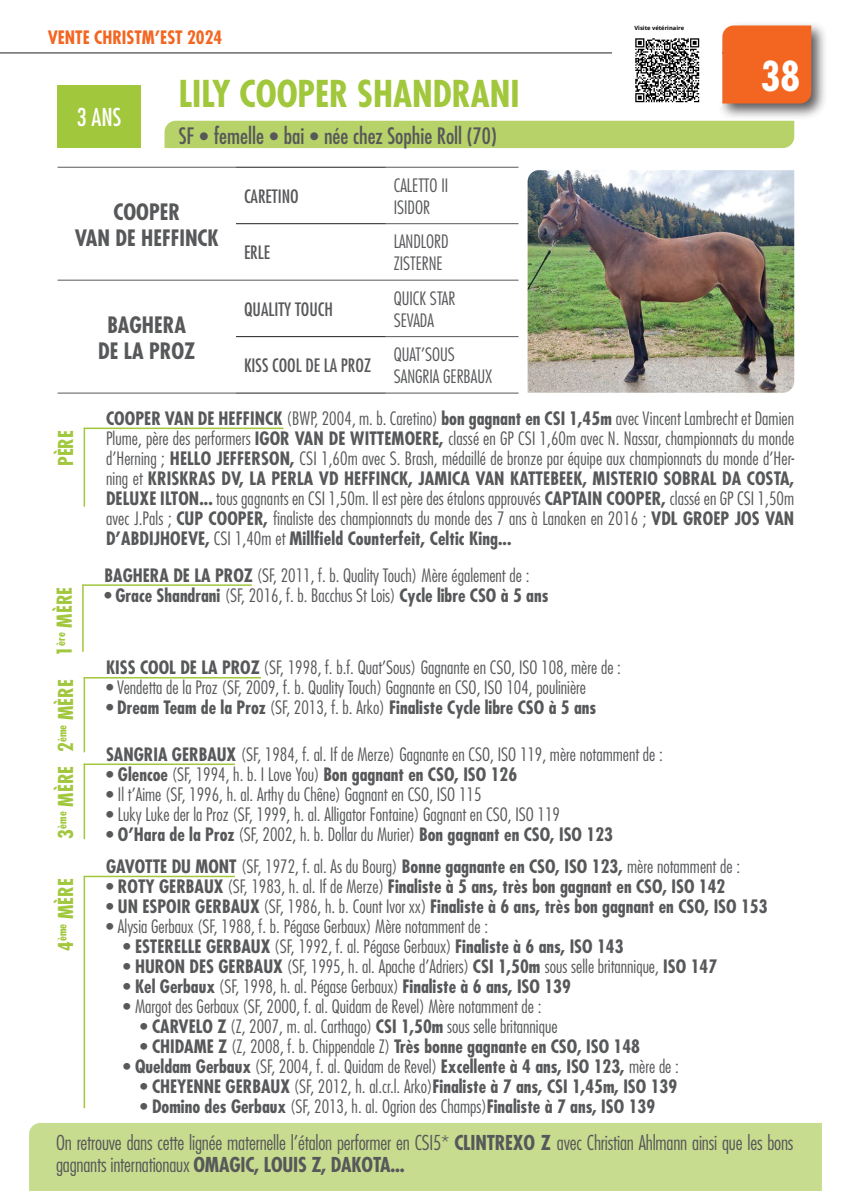
<style>
.page{position:relative;width:851px;height:1191px;background:#fff}
.page>*{position:absolute;margin:0;border:0;box-sizing:border-box;transform-origin:0 0}
.t1{font:700 condensed 40px "Futura Std";color:#fff}
.t2{font:700 condensed 36px "Futura Std";color:#a1c73c}
.t3{font:condensed 24px "Futura Std";color:#fff}
.t4{font:condensed 22px "Futura Std";color:#57585a}
.t5{font:700 condensed 22px "Futura Std";color:#57585a}
.t6{font:300 condensed 20px/22px "Futura Std";letter-spacing:-.01em;color:#57585a}
.t7{font:700 condensed 20px "Futura Std";color:#a1c73c}
.t8{font:300 condensed 18px/20px "Futura Std";color:#57585a;text-align:justify}
.t9{font:700 condensed 18px "Futura Std";color:#57585a}
.t10{font:condensed 18px "Futura Std";color:#57585a}
.t11{font:700 condensed 18px "Futura Std";color:#f36621}
.t12{font:700 5.8px "Open Sans";color:#000}
.s1{font-family:"Avenir Next Condensed";font-weight:500;font-stretch:normal}
.s2{font-weight:700}
.s3{font-weight:400}
.s4{font-weight:300}
</style>
<div class="page">
<hr style="left:58px;top:167px;width:178px;height:1px;background:#57585a">
<hr style="left:386px;top:167px;width:132px;height:1px;background:#57585a">
<hr style="left:386px;top:223px;width:132px;height:1px;background:#57585a">
<hr style="left:58px;top:280px;width:178px;height:1px;background:#57585a">
<hr style="left:236px;top:280px;width:150px;height:1px;background:#57585a">
<hr style="left:386px;top:280px;width:132px;height:1px;background:#57585a">
<hr style="left:58px;top:392px;width:178px;height:1px;background:#57585a">
<hr style="left:386px;top:336px;width:132px;height:1px;background:#57585a">
<hr style="left:386px;top:392px;width:132px;height:1px;background:#57585a">
<hr style="left:236px;top:336px;width:150px;height:1px;background:#231f20">
<hr style="left:236px;top:392px;width:150px;height:1px;background:#231f20">
<hr style="left:236px;top:167px;width:150px;height:1px;background:#231f20">
<hr style="left:236px;top:223px;width:150px;height:1px;background:#231f20">
<div style="left:164px;top:121px;width:630px;height:27px;background:#b7d269"></div>
<hr style="left:0;top:52px;width:748px;height:1px;background:#231f20">
<img style="left:527px;top:170px;width:267px;height:223px">
<hr style="left:84px;top:428px;width:1px;height:78px;background:#a1c73c">
<hr style="left:84px;top:427px;width:199px;height:2px;background:#a1c73c">
<div style="left:717px;top:20px;width:110px;height:100px;background:#231f20;opacity:.75"></div>
<div style="left:722px;top:26px;width:89px;height:77px;background:#f36621"></div>
<div style="left:58px;top:85px;width:83px;height:63px;background:#a1c73c"></div>
<hr style="left:82px;top:584px;width:2px;height:68px;background:#a1c73c">
<hr style="left:82px;top:584px;width:170px;height:2px;background:#a1c73c">
<hr style="left:84px;top:677px;width:1px;height:75px;background:#a1c73c">
<hr style="left:84px;top:677px;width:177px;height:1px;background:#a1c73c">
<div style="left:29px;top:1123px;width:792px;height:68px;background:#c8dc8f"></div>
<hr style="left:84px;top:764px;width:1px;height:75px;background:#a1c73c">
<hr style="left:84px;top:763px;width:151px;height:2px;background:#a1c73c">
<hr style="left:84px;top:876px;width:1px;height:232px;background:#a1c73c">
<hr style="left:84px;top:875px;width:151px;height:2px;background:#a1c73c">
<div style="left:611px;top:24px;width:110px;height:83px;background:#fff"></div>
<svg style="left:635px;top:38px;width:65px;height:65px"></svg>
<p class="t11" style="left:48px;top:26px;width:176px">VENTE CHRISTM’EST 2024</p>
<p class="t3" style="left:77px;top:103px;width:46px">3 ANS</p>
<p class="t2" style="left:179px;top:71px;width:342px">LILY COOPER SHANDRANI</p>
<p class="t4" style="left:179px;top:123px;width:320px">SF <span class="s1">•</span> femelle <span class="s1">•</span> bai <span class="s1">•</span> née chez Sophie Roll (70)</p>
<p class="t5" style="left:113px;top:198px;width:68px">COOPER</p>
<p class="t5" style="left:75px;top:224px;width:146px">VAN DE HEFFINCK</p>
<p class="t5" style="left:107px;top:311px;width:80px">BAGHERA</p>
<p class="t5" style="left:98px;top:337px;width:99px">DE LA PROZ</p>
<p class="t10" style="left:244px;top:185px;width:56px">CARETINO</p>
<p class="t10" style="left:244px;top:242px;width:27px">ERLE</p>
<p class="t10" style="left:244px;top:298px;width:90px">QUALITY TOUCH</p>
<p class="t10" style="left:244px;top:355px;width:129px">KISS COOL DE LA PROZ</p>
<p class="t8" style="left:394px;top:175px;width:56px">CALETTO II</p>
<p class="t8" style="left:394px;top:197px;width:38px">ISIDOR</p>
<p class="t8" style="left:394px;top:232px;width:56px">LANDLORD</p>
<p class="t8" style="left:394px;top:254px;width:50px">ZISTERNE</p>
<p class="t8" style="left:394px;top:288px;width:63px">QUICK STAR</p>
<p class="t8" style="left:394px;top:310px;width:42px">SEVADA</p>
<p class="t8" style="left:394px;top:344px;width:63px">QUAT’SOUS</p>
<p class="t8" style="left:394px;top:366px;width:100px">SANGRIA GERBAUX</p>
<p class="t12" style="left:634px;top:23px;width:51px">Visite vétérinaire</p>
<p class="t1" style="left:760px;top:52px;width:41px">38</p>
<p class="t7" style="left:53px;top:466px;width:38px;rotate:-90deg">PÈRE</p>
<p class="t7" style="left:52px;top:655px;width:70px;rotate:-90deg">1<sup>ère</sup> MÈRE</p>
<p class="t7" style="left:53px;top:752px;width:74px;rotate:-90deg">2<sup>ème</sup> MÈRE</p>
<p class="t7" style="left:53px;top:838px;width:74px;rotate:-90deg">3<sup>ème</sup> MÈRE</p>
<p class="t7" style="left:53px;top:950px;width:74px;rotate:-90deg">4<sup>ème</sup> MÈRE</p>
<p class="t8" style="left:106px;top:408px;width:689px"><span class="s2">COOPER VAN DE HEFFINCK</span> (BWP, 2004, m. b. Caretino) <span class="s2">bon gagnant en CSI 1,45m</span> avec Vincent Lambrecht et Damien Plume, père des performers <span class="s2">IGOR VAN DE WITTEMOERE,</span> classé en GP CSI 1,60m avec N. Nassar, championnats du monde d’Herning ; <span class="s2">HELLO JEFFERSON,</span> CSI 1,60m avec S. Brash, médaillé de bronze par équipe aux championnats du monde d’Her&shy;ning et <span class="s2">KRISKRAS DV, LA PERLA VD HEFFINCK, JAMICA VAN KATTEBEEK, MISTERIO SOBRAL DA COSTA, DELUXE ILTON...</span> tous gagnants en CSI 1,50m. Il est père des étalons approuvés <span class="s2">CAPTAIN COOPER,</span> classé en GP CSI 1,50m avec J.Pals ; <span class="s2">CUP COOPER,</span> finaliste des championnats du monde des 7 ans à Lanaken en 2016 ; <span class="s2">VDL GROEP JOS VAN D’ABDIJHOEVE,</span> CSI 1,40m et <span class="s2">Millfield Counterfeit, Celtic King...</span></p>
<p class="t8" style="left:105px;top:565px;width:426px"><span class="s2">BAGHERA DE LA PROZ</span> (SF, 2011, f. b. Quality Touch) Mère également de :</p>
<p class="t9" style="left:105px;top:584px;width:445px"><span class="s3">•</span> Grace Shandrani <span class="s4">(SF, 2016, f. b. Bacchus St Lois)</span> Cycle libre CSO à 5 ans</p>
<p class="t8" style="left:106px;top:657px;width:516px"><span class="s2">KISS COOL DE LA PROZ</span> (SF, 1998, f. b.f. Quat’Sous) Gagnante en CSO, ISO 108, mère de :</p>
<p class="t8" style="left:106px;top:677px;width:481px">• Vendetta de la Proz (SF, 2009, f. b. Quality Touch) Gagnante en CSO, ISO 104, poulinière</p>
<p class="t9" style="left:106px;top:696px;width:492px"><span class="s4">•</span> Dream Team de la Proz <span class="s4">(SF, 2013, f. b. Arko)</span> Finaliste Cycle libre CSO à 5 ans</p>
<p class="t8" style="left:106px;top:744px;width:558px"><span class="s2">SANGRIA GERBAUX</span> (SF, 1984, f. al. If de Merze) Gagnante en CSO, ISO 119, mère notamment de :</p>
<p class="t9" style="left:106px;top:763px;width:412px">• Glencoe <span class="s4">(SF, 1994, h. b. I Love You)</span> Bon gagnant en CSO, ISO 126</p>
<p class="t8" style="left:106px;top:784px;width:377px"><span class="s2">•</span> Il t’Aime (SF, 1996, h. al. Arthy du Chêne) Gagnant en CSO, ISO 115</p>
<p class="t8" style="left:106px;top:804px;width:455px"><span class="s2">•</span> Luky Luke der la Proz (SF, 1999, h. al. Alligator Fontaine) Gagnant en CSO, ISO 119</p>
<p class="t9" style="left:106px;top:823px;width:508px">• O’Hara de la Proz <span class="s4">(SF, 2002, h. b. Dollar du Murier)</span> Bon gagnant en CSO, ISO 123</p>
<p class="t8" style="left:106px;top:856px;width:635px"><span class="s2">GAVOTTE DU MONT</span> (SF, 1972, f. al. As du Bourg) <span class="s2">Bonne gagnante en CSO, ISO 123,</span> mère notamment de :</p>
<p class="t9" style="left:106px;top:875px;width:620px">• ROTY GERBAUX <span class="s4">(SF, 1983, h. al. If de Merze)</span> Finaliste à 5 ans, très bon gagnant en CSO, ISO 142</p>
<p class="t9" style="left:106px;top:895px;width:663px">• UN ESPOIR GERBAUX <span class="s4">(SF, 1986, h. b. Count Ivor xx)</span> Finaliste à 6 ans, très bon gagnant en CSO, ISO 153</p>
<p class="t8" style="left:106px;top:916px;width:383px"><span class="s2">•</span> Alysia Gerbaux (SF, 1988, f. b. Pégase Gerbaux) Mère notamment de :</p>
<p class="t9" style="left:123px;top:935px;width:502px">• ESTERELLE GERBAUX <span class="s4">(SF, 1992, f. al. Pégase Gerbaux)</span> Finaliste à 6 ans, ISO 143</p>
<p class="t8" style="left:123px;top:956px;width:595px"><span class="s2">• HURON DES GERBAUX</span> (SF, 1995, h. al. Apache d’Adriers) <span class="s2">CSI 1,50m</span> sous selle britannique, <span class="s2">ISO 147</span></p>
<p class="t9" style="left:123px;top:975px;width:449px">• Kel Gerbaux <span class="s4">(SF, 1998, h. al. Pégase Gerbaux)</span> Finaliste à 6 ans, ISO 139</p>
<p class="t8" style="left:123px;top:996px;width:420px"><span class="s2">•</span> Margot des Gerbaux (SF, 2000, f. al. Quidam de Revel) Mère notamment de :</p>
<p class="t8" style="left:140px;top:1016px;width:419px"><span class="s2">• CARVELO Z</span> (Z, 2007, m. al. Carthago) <span class="s2">CSI 1,50m</span> sous selle britannique</p>
<p class="t9" style="left:140px;top:1035px;width:501px">• CHIDAME Z <span class="s4">(Z, 2008, f. b. Chippendale Z)</span> Très bonne gagnante en CSO, ISO 148</p>
<p class="t9" style="left:123px;top:1055px;width:557px">• Queldam Gerbaux <span class="s4">(SF, 2004, f. al. Quidam de Revel)</span> Excellente à 4 ans, ISO 123, <span class="s4">mère de :</span></p>
<p class="t9" style="left:140px;top:1075px;width:538px">• CHEYENNE GERBAUX <span class="s4">(SF, 2012, h. al.cr.l. Arko)</span>Finaliste à 7 ans, CSI 1,45m, ISO 139</p>
<p class="t9" style="left:140px;top:1095px;width:516px">• Domino des Gerbaux <span class="s4">(SF, 2013, h. al. Ogrion des Champs)</span>Finaliste à 7 ans, ISO 139</p>
<p class="t6" style="left:56px;top:1131px;width:739px">On retrouve dans cette lignée maternelle l’étalon performer en CSI5* <span class="s2">CLINTREXO Z</span> avec Christian Ahlmann ainsi que les bons gagnants internationaux <span class="s2">OMAGIC, LOUIS Z, DAKOTA...</span></p>
</div>
